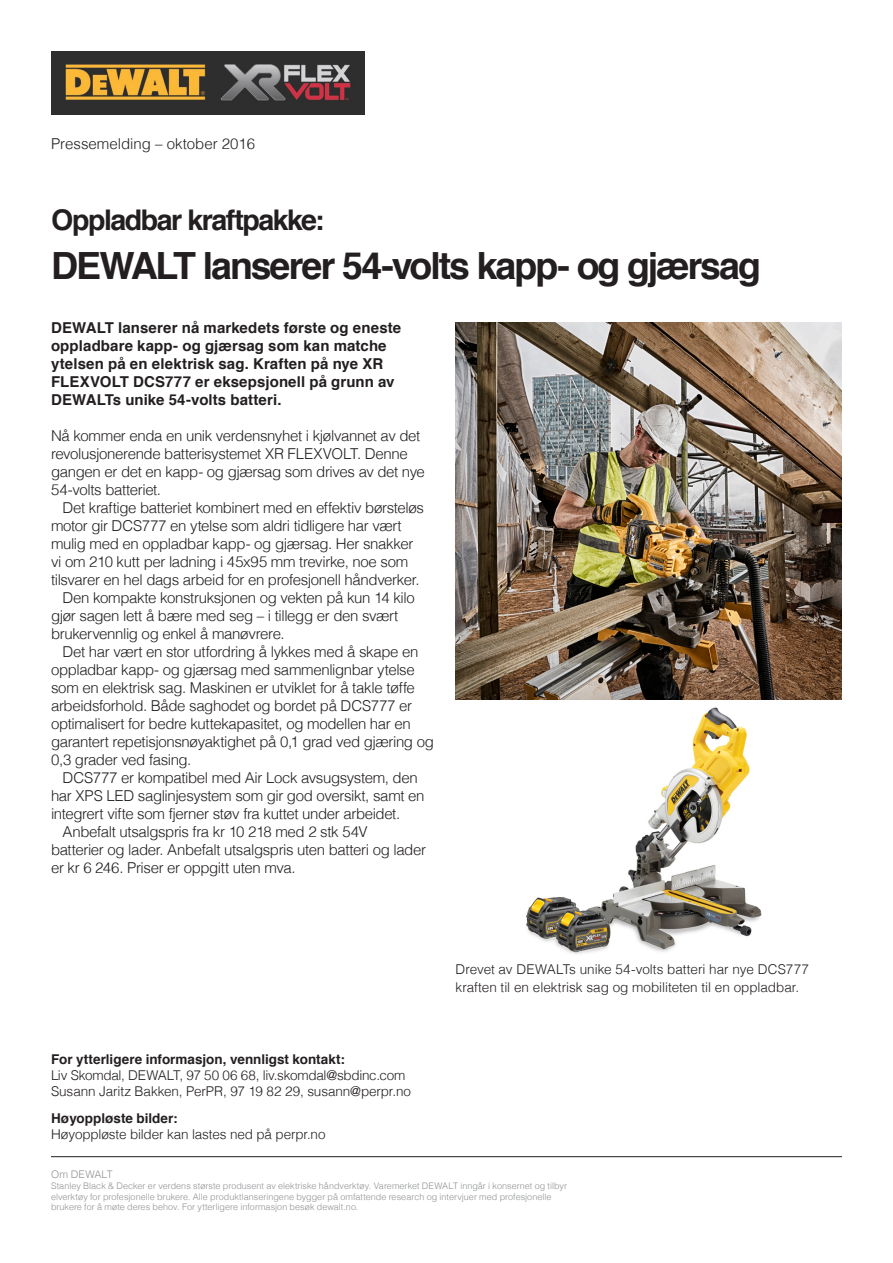
<style>
.page{position:relative;width:893px;height:1263px;background:#fff}
.page>*{position:absolute;margin:0;border:0;box-sizing:border-box;transform-origin:0 0}
.t1{font:700 37.5px "Helvetica";letter-spacing:-.055em;color:#231f20}
.t2{font:700 28.5px "Helvetica";letter-spacing:-.05em;color:#231f20}
.t3{font:300 15px/18px "Helvetica";letter-spacing:-.025em;color:#231f20}
.t4{font:700 15px/18px "Helvetica";letter-spacing:.01em;color:#231f20}
.t5{font:300 15px "Helvetica";color:#231f20}
.t6{font:300 13.5px/18px "Helvetica";letter-spacing:-.005em;color:#231f20}
.t7{font:700 13.5px "Helvetica";color:#231f20}
.t8{font:300 10.5px "Helvetica";letter-spacing:.015em;color:#8f9194}
.t9{font:300 9px/10.8px "Helvetica";letter-spacing:.005em;color:#8f9194}
</style>
<div class="page">
<hr style="left:51px;top:1156px;width:791px;height:1px;background:#231f20">
<img style="left:51px;top:51px;width:313px;height:63px">
<img style="left:455px;top:322px;width:387px;height:377px">
<img style="left:526px;top:707px;width:236px;height:247px">
<p class="t5" style="left:51px;top:131px;width:206px">Pressemelding – oktober 2016</p>
<p class="t2" style="left:51px;top:197px;width:275px">Oppladbar kraftpakke:</p>
<p class="t1" style="left:51px;top:235px;width:711px">DEWALT lanserer 54-volts kapp- og gjærsag</p>
<p class="t4" style="left:51px;top:319px;width:352px">DEWALT lanserer nå markedets første og eneste oppladbare kapp- og gjærsag som kan matche ytelsen på en elektrisk sag. Kraften på nye XR FLEXVOLT DCS777 er eksepsjonell på grunn av DEWALTs unike 54-volts batteri.</p>
<p class="t3" style="left:51px;top:426px;width:375px">Nå kommer enda en unik verdensnyhet i kjølvannet av det revolusjonerende batterisystemet XR FLEXVOLT. Denne gangen er det en kapp- og gjærsag som drives av det nye 54-volts batteriet.</p>
<p class="t3" style="left:51px;top:498px;width:375px;text-indent:12px">Det kraftige batteriet kombinert med en effektiv børsteløs motor gir DCS777 en ytelse som aldri tidligere har vært mulig med en oppladbar kapp- og gjærsag. Her snakker vi om 210 kutt per ladning i 45x95 mm trevirke, noe som tilsvarer en hel dags arbeid for en profesjonell håndverker.</p>
<p class="t3" style="left:51px;top:588px;width:365px;text-indent:12px">Den kompakte konstruksjonen og vekten på kun 14 kilo gjør sagen lett å bære med seg – i tillegg er den svært brukervennlig og enkel å manøvrere.</p>
<p class="t3" style="left:51px;top:642px;width:384px;text-indent:12px">Det har vært en stor utfordring å lykkes med å skape en oppladbar kapp- og gjærsag med sammenlignbar ytelse som en elektrisk sag. Maskinen er utviklet for å takle tøffe arbeidsforhold. Både saghodet og bordet på DCS777 er optimalisert for bedre kuttekapasitet, og modellen har en garantert repetisjonsnøyaktighet på 0,1 grad ved gjæring og 0,3 grader ved fasing.</p>
<p class="t3" style="left:51px;top:768px;width:375px;text-indent:12px">DCS777 er kompatibel med Air Lock avsugsystem, den har XPS LED saglinjesystem som gir god oversikt, samt en integrert vifte som fjerner støv fra kuttet under arbeidet.</p>
<p class="t3" style="left:51px;top:822px;width:377px;text-indent:12px">Anbefalt utsalgspris fra kr 10 218 med 2 stk 54V<br>batterier og lader. Anbefalt utsalgspris uten batteri og lader er kr 6 246. Priser er oppgitt uten mva.</p>
<p class="t7" style="left:51px;top:1048px;width:295px">For ytterligere informasjon, vennligst kontakt:</p>
<p class="t6" style="left:51px;top:1065px;width:356px">Liv Skomdal, DEWALT, 97 50 06 68, liv.skomdal@sbdinc.com</p>
<p class="t6" style="left:51px;top:1081px;width:361px">Susann Jaritz Bakken, PerPR, 97 19 82 29, susann@perpr.no</p>
<p class="t7" style="left:51px;top:1107px;width:128px">Høyoppløste bilder:</p>
<p class="t6" style="left:51px;top:1124px;width:276px">Høyoppløste bilder kan lastes ned på perpr.no</p>
<p class="t6" style="left:455px;top:959px;width:355px">Drevet av DEWALTs unike 54-volts batteri har nye DCS777 kraften til en elektrisk sag og mobiliteten til en oppladbar.</p>
<p class="t8" style="left:51px;top:1165px;width:63px">Om DEWALT</p>
<p class="t9" style="left:51px;top:1179px;width:517px">Stanley Black &amp; Decker er verdens største produsent av elektriske håndverktøy. Varemerket DEWALT inngår i konsernet og tilbyr</p>
<p class="t9" style="left:51px;top:1190px;width:502px">elverktøy for profesjonelle brukere. Alle produktlanseringene bygger på omfattende research og intervjuer med profesjonelle brukere for å møte deres behov. For ytterligere informasjon besøk dewalt.no.</p>
</div>
